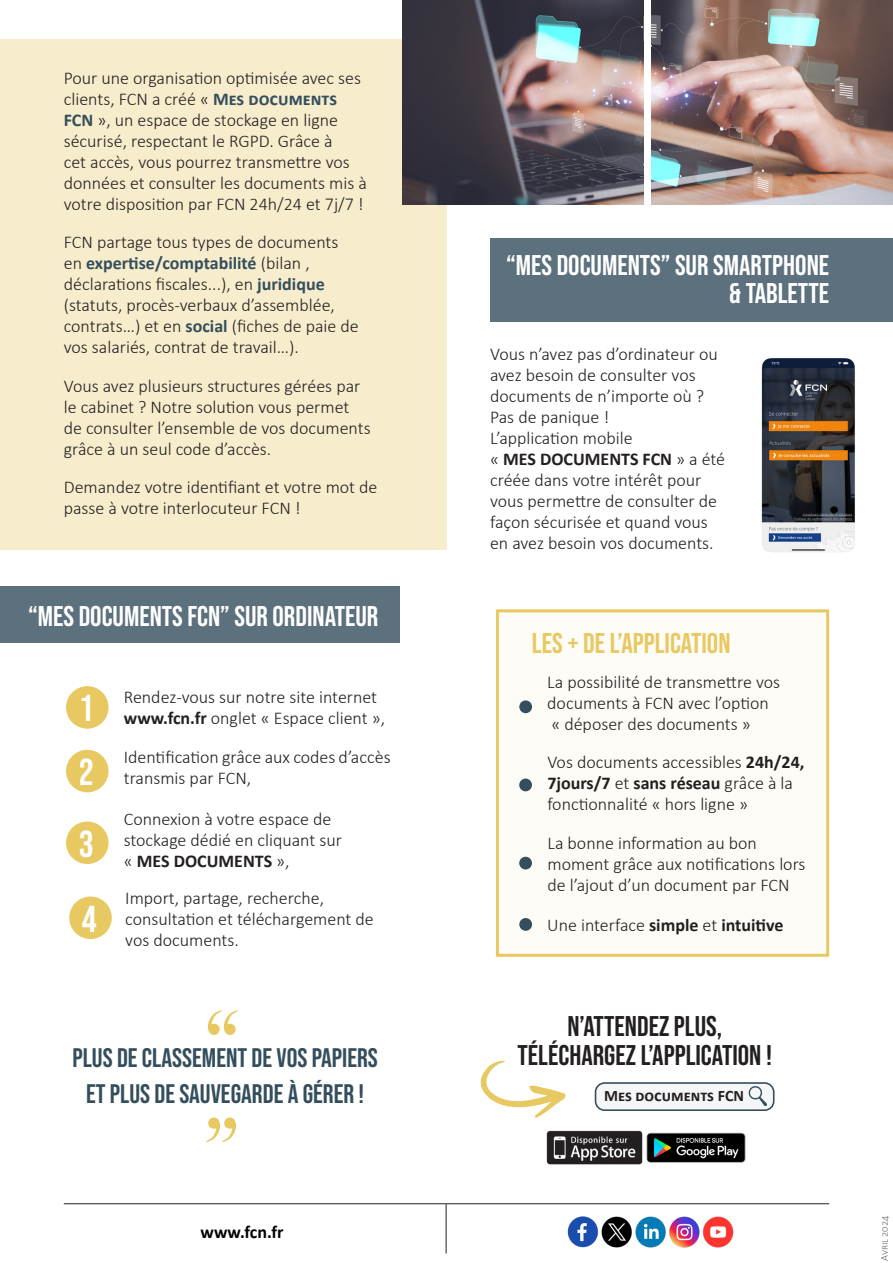
<style>
.page{position:relative;width:893px;height:1263px;background:#fff}
.page>*{position:absolute;margin:0;border:0;box-sizing:border-box;transform-origin:0 0}
.Paragraph_Style_3{font:96px "Bask Old Face";color:#e8c860}
.Paragraph_Style_5{font:37.5px "Bebas Neue";color:#fff}
.Paragraph_Style_5-2{font:28.5px/28.5px "Bebas Neue";color:#fff;text-align:right}
.Paragraph_Style_5-3{font:28.5px "Bebas Neue";color:#231f20}
.Paragraph_Style_5-4{font:28.5px "Bebas Neue";color:#e8c860}
.Paragraph_Style_3-2{font:26.85px/36.8px "Bebas Neue";color:#344e5d;text-align:center}
.Paragraph_Style_7{font:300 18px/21px "Calibri";color:#231f20}
.Paragraph_Style_7-2{font:700 18px "Calibri";color:#231f20}
.Paragraph_Style_4{font:700 18px "Calibri";color:#000}
.Paragraph_Style_7-3{font:700 16.05px "Calibri";color:#231f20}
.Paragraph_Style_7-4{font:300 10.5px "Calibri";color:#6c6d70}
.s1{font-weight:700;color:#344e5d}
.s2{font-weight:700}
.s3{font-weight:300}
</style>
<div class="page">
<div style="left:0;top:586px;width:400px;height:57px;background:#5c717d"></div>
<div style="left:0;top:39px;width:446px;height:511px;background:#f7edcd"></div>
<hr style="left:64px;top:1203px;width:765px;height:1px;background:#231f20">
<hr style="left:446px;top:1204px;width:1px;height:49px;background:#231f20">
<img style="left:652px;top:0;width:241px;height:205px">
<img style="left:402px;top:0;width:242px;height:205px">
<div style="left:496px;top:609px;width:333px;height:348px;background:#fefcf7;border:3px solid #e8c860"></div>
<div style="left:519px;top:700px;width:13px;height:13px;background:#344e5d;border-radius:50%"></div>
<div style="left:519px;top:778px;width:13px;height:13px;background:#344e5d;border-radius:50%"></div>
<div style="left:519px;top:857px;width:13px;height:12px;background:#344e5d;border-radius:50%"></div>
<div style="left:519px;top:918px;width:13px;height:13px;background:#344e5d;border-radius:50%"></div>
<div style="left:66px;top:686px;width:43px;height:43px;background:#e8c860;border-radius:50%"></div>
<div style="left:66px;top:750px;width:43px;height:42px;background:#e8c860;border-radius:50%"></div>
<div style="left:66px;top:821px;width:43px;height:43px;background:#e8c860;border-radius:50%"></div>
<div style="left:69px;top:896px;width:43px;height:43px;background:#e8c860;border-radius:50%"></div>
<div style="left:490px;top:238px;width:403px;height:83px;background:#5c717d"></div>
<svg style="left:480px;top:1061px;width:86px;height:57px"></svg>
<img style="left:547px;top:1131px;width:96px;height:33px">
<img style="left:647px;top:1132px;width:98px;height:31px">
<div style="left:595px;top:1083px;width:179px;height:27px;background:#f5f6f7;border-radius:9px"></div>
<div style="left:595px;top:1082px;width:179px;height:29px;border:2px solid #344e5d;border-radius:9px"></div>
<svg style="left:748px;top:1086px;width:19px;height:20px"></svg>
<img style="left:761px;top:358px;width:94px;height:195px">
<img style="left:567px;top:1216px;width:167px;height:32px">
<p class="Paragraph_Style_7" style="left:64px;top:67px;width:305px">Pour une organisation optimisée avec ses clients, FCN a créé « <span class="s1">Mes documents FCN</span> », un espace de stockage en ligne sécurisé, respectant le RGPD. Grâce à<br>cet accès, vous pourrez transmettre vos données et consulter les documents mis à votre disposition par FCN 24h/24 et 7j/7 !</p>
<p class="Paragraph_Style_7" style="left:64px;top:231px;width:296px">FCN partage tous types de documents en <span class="s1">expertise/comptabilité</span> (bilan , déclarations fiscales...), en <span class="s1">juridique </span>(statuts, procès-verbaux d’assemblée, contrats…) et en <span class="s1">social</span> (fiches de paie de vos salariés, contrat de travail…).</p>
<p class="Paragraph_Style_7" style="left:64px;top:375px;width:308px">Vous avez plusieurs structures gérées par le cabinet ? Notre solution vous permet de consulter l’ensemble de vos documents grâce à un seul code d’accès.</p>
<p class="Paragraph_Style_7" style="left:64px;top:476px;width:315px">Demandez votre identifiant et votre mot de passe à votre interlocuteur FCN !</p>
<p class="Paragraph_Style_5-2" style="left:28px;top:601px;width:352px">“MES DOCUMENTS FCN” SUR ORDINATEUR</p>
<p class="Paragraph_Style_5" style="left:79px;top:687px;width:16px">1</p>
<p class="Paragraph_Style_7" style="left:124px;top:686px;width:255px">Rendez-vous sur notre site internet</p>
<p class="Paragraph_Style_7" style="left:124px;top:707px;width:263px"><span class="s2">www.fcn.fr</span> onglet « Espace client »,</p>
<p class="Paragraph_Style_5" style="left:79px;top:751px;width:16px">2</p>
<p class="Paragraph_Style_7" style="left:124px;top:747px;width:268px">Identification grâce aux codes d’accès transmis par FCN,</p>
<p class="Paragraph_Style_5" style="left:79px;top:823px;width:16px">3</p>
<p class="Paragraph_Style_5" style="left:82px;top:898px;width:16px">4</p>
<p class="Paragraph_Style_7" style="left:124px;top:808px;width:220px">Connexion à votre espace de stockage dédié en cliquant sur</p>
<p class="Paragraph_Style_7-2" style="left:124px;top:848px;width:167px"><span class="s3">«</span> MES DOCUMENTS <span class="s3">»,</span></p>
<p class="Paragraph_Style_7" style="left:125px;top:887px;width:250px">Import, partage, recherche, consultation et téléchargement de vos documents.</p>
<p class="Paragraph_Style_3" style="left:204px;top:991px;width:40px">“</p>
<p class="Paragraph_Style_3-2" style="left:72px;top:1038px;width:307px">PLUS DE CLASSEMENT DE VOS PAPIERS<br>ET PLUS DE SAUVEGARDE À GÉRER !</p>
<p class="Paragraph_Style_3" style="left:240px;top:1161px;width:40px;rotate:-180deg">“</p>
<p class="Paragraph_Style_4" style="left:201px;top:1219px;width:84px">www.fcn.fr</p>
<p class="Paragraph_Style_5-2" style="left:506px;top:250px;width:324px">“MES DOCUMENTS” SUR SMARTPHONE &amp; TABLETTE</p>
<p class="Paragraph_Style_7" style="left:490px;top:343px;width:229px">Vous n’avez pas d’ordinateur ou avez besoin de consulter vos documents de n’importe où ?<br>Pas de panique !</p>
<p class="Paragraph_Style_7" style="left:490px;top:427px;width:144px">L’application mobile</p>
<p class="Paragraph_Style_7" style="left:490px;top:448px;width:237px">« <span class="s2">MES DOCUMENTS FCN</span> » a été créée dans votre intérêt pour vous permettre de consulter de façon sécurisée et quand vous en avez besoin vos documents.</p>
<p class="Paragraph_Style_5-4" style="left:532px;top:627px;width:200px">LES + DE L’APPLICATION</p>
<p class="Paragraph_Style_7" style="left:547px;top:671px;width:234px">La possibilité de transmettre vos documents à FCN avec l’option</p>
<p class="Paragraph_Style_7" style="left:551px;top:713px;width:201px">« déposer des documents »</p>
<p class="Paragraph_Style_7" style="left:547px;top:752px;width:259px">Vos documents accessibles <span class="s2">24h/24,<br>7jours/7</span> et <span class="s2">sans réseau</span> grâce à la fonctionnalité « hors ligne »</p>
<p class="Paragraph_Style_7" style="left:547px;top:832px;width:259px">La bonne information au bon moment grâce aux notifications lors de l’ajout d’un document par FCN</p>
<p class="Paragraph_Style_7-2" style="left:547px;top:912px;width:238px"><span class="s3">Une interface</span> simple <span class="s3">et</span> intuitive</p>
<p class="Paragraph_Style_5-3" style="left:567px;top:1010px;width:156px">N’ATTENDEZ PLUS,</p>
<p class="Paragraph_Style_5-3" style="left:518px;top:1039px;width:256px">TÉLÉCHARGEZ L’APPLICATION !</p>
<p class="Paragraph_Style_7-3" style="left:604px;top:1085px;width:141px">Mes documents FCN</p>
<p class="Paragraph_Style_7-4" style="left:878px;top:1261px;width:47px;rotate:-90deg">Avril 2024</p>
</div>
